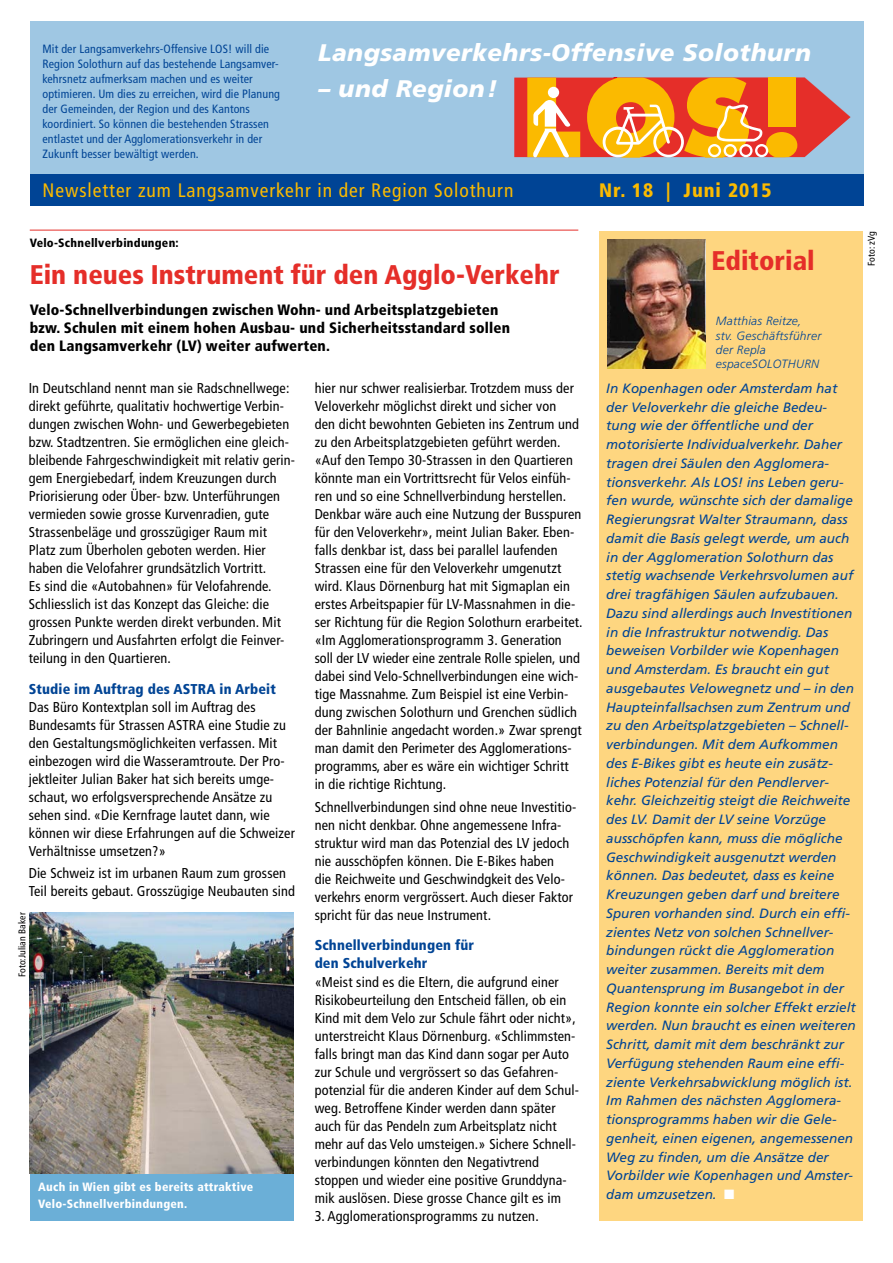
<style>
.page{position:relative;width:893px;height:1263px;background:#fff}
.page>*{position:absolute;margin:0;border:0;box-sizing:border-box;transform-origin:0 0}
.Titel{font:900 condensed 27px "Frutiger";color:#e52e29}
.Titel_kursiv_weiss{font:italic 900 24px "Frutiger";letter-spacing:.02em;color:#fff}
.t1{font:condensed 19.5px "Frutiger";letter-spacing:.05em;color:#fbba00}
.t2{font:900 condensed 19.5px "Frutiger";letter-spacing:.05em;color:#fbba00}
.Intro{font:900 condensed 15px/18px "Frutiger";letter-spacing:.01em;color:#000}
.Lauftext{font:condensed 14.25px/18px "Frutiger";letter-spacing:.01em;color:#000}
.Zwischentitel{font:900 condensed 14.25px/18px "Frutiger";letter-spacing:.01em;color:#004495}
.Editorial{font:italic 13.5px/18.8px "Frutiger";color:#004495}
.Lauftext-2{font:condensed 12px/15px "Frutiger";letter-spacing:.01em;color:#004495}
.Legende{font:900 condensed 12px/16.5px "Frutiger";letter-spacing:.02em;color:#fff}
.Editorial-2{font:italic 300 12px/14.4px "Frutiger";letter-spacing:.02em;color:#004495}
.Spitzmarke{font:900 condensed 12px "Frutiger";letter-spacing:.02em;color:#000}
.Lauftext-3{font:condensed 9.75px "Frutiger";letter-spacing:.01em;color:#000}
.s1{color:#fff}
</style>
<div class="page">
<div style="left:600px;top:231px;width:263px;height:989px;background:#fed680"></div>
<div style="left:30px;top:22px;width:833px;height:159px;background:#9fc7e3"></div>
<img style="left:30px;top:912px;width:263px;height:262px">
<img style="left:607px;top:239px;width:98px;height:130px">
<div style="left:30px;top:174px;width:833px;height:31px;background:#004495"></div>
<hr style="left:30px;top:230px;width:548px;height:1px;background:#e52e29">
<svg style="left:514px;top:78px;width:336px;height:79px;background:#ec8737"></svg>
<div style="left:30px;top:1174px;width:263px;height:46px;background:#6bafd7"></div>
<p class="Lauftext-2" style="left:43px;top:41px;width:239px">Mit der Langsamverkehrs-Offensive LOS! will die Region Solothurn auf das bestehende Langsamver&shy;kehrsnetz aufmerksam machen und es weiter optimieren. Um dies zu erreichen, wird die Planung der Gemeinden, der Region und des Kantons koordiniert. So können die bestehenden Strassen entlastet und der Agglomerationsverkehr in der Zukunft besser bewältigt werden.</p>
<p class="Titel_kursiv_weiss" style="left:318px;top:38px;width:494px">Langsamverkehrs-Offensive Solothurn</p>
<p class="Titel_kursiv_weiss" style="left:318px;top:74px;width:181px">– und Region!</p>
<p class="t1" style="left:43px;top:179px;width:472px">Newsletter zum Langsamverkehr in der Region Solothurn</p>
<p class="t2" style="left:599px;top:179px;width:174px">Nr. 18 | Juni 2015</p>
<p class="Spitzmarke" style="left:30px;top:236px;width:150px">Velo-Schnellverbindungen:</p>
<p class="Titel" style="left:30px;top:258px;width:531px">Ein neues Instrument für den Agglo-Verkehr</p>
<p class="Intro" style="left:30px;top:301px;width:482px">Velo-Schnellverbindungen zwischen Wohn- und Arbeitsplatzgebieten bzw. Schulen mit einem hohen Ausbau- und Sicherheitsstandard sollen den Langsamverkehr (LV) weiter aufwerten.</p>
<p class="Editorial" style="left:606px;top:379px;width:251px">In Kopenhagen oder Amsterdam hat der Veloverkehr die gleiche Bedeu&shy;tung wie der öffentliche und der motorisierte Individualverkehr. Daher tragen drei Säulen den Agglomera&shy;tionsverkehr. Als LOS! ins Leben geru&shy;fen wurde, wünschte sich der damalige Regierungsrat Walter Straumann, dass damit die Basis gelegt werde, um auch in der Agglomeration Solothurn das stetig wachsende Verkehrsvolumen auf drei tragfähigen Säulen aufzubauen.<br>Dazu sind allerdings auch Investitionen in die Infrastruktur notwendig. Das beweisen Vorbilder wie Kopenhagen und Amsterdam. Es braucht ein gut ausgebautes Velowegnetz und – in den Haupteinfallsachsen zum Zentrum und zu den Arbeitsplatzgebieten – Schnell&shy;verbindungen. Mit dem Aufkommen des E-Bikes gibt es heute ein zusätz&shy;liches Potenzial für den Pendlerver&shy;kehr. Gleichzeitig steigt die Reichweite des LV. Damit der LV seine Vorzüge ausschöpfen kann, muss die mögliche Geschwindigkeit ausgenutzt werden können. Das bedeutet, dass es keine Kreuzungen geben darf und breitere Spuren vorhanden sind. Durch ein effi&shy;zientes Netz von solchen Schnellver&shy;bindungen rückt die Agglomeration weiter zusammen. Bereits mit dem Quantensprung im Busangebot in der Region konnte ein solcher Effekt erzielt werden. Nun braucht es einen weiteren Schritt, damit mit dem beschränkt zur Verfügung stehenden Raum eine effi&shy;ziente Verkehrsabwicklung möglich ist.<br>Im Rahmen des nächsten Agglomera&shy;tionsprogramms haben wir die Gele&shy;genheit, einen eigenen, angemessenen Weg zu finden, um die Ansätze der Vorbilder wie Kopenhagen und Amster&shy;dam umzusetzen. <span class="s1">■</span></p>
<p class="Titel" style="left:712px;top:244px;width:105px">Editorial</p>
<p class="Editorial-2" style="left:716px;top:314px;width:107px">Matthias Reitze, stv. Geschäftsführer der Repla espaceSOLOTHURN</p>
<p class="Lauftext" style="left:29px;top:380px;width:268px">In Deutschland nennt man sie Radschnellwege: direkt geführte, qualitativ hochwertige Verbin&shy;dungen zwischen Wohn- und Gewerbegebieten bzw. Stadtzentren. Sie ermöglichen eine gleich&shy;bleibende Fahrgeschwindigkeit mit relativ gerin&shy;gem Energiebedarf, indem Kreuzungen durch Priorisierung oder Über- bzw. Unterführungen vermieden sowie grosse Kurvenradien, gute Strassenbeläge und grosszügiger Raum mit Platz zum Überholen geboten werden. Hier haben die Velofahrer grundsätzlich Vortritt.<br>Es sind die «Autobahnen» für Velofahrende.<br>Schliesslich ist das Konzept das Gleiche: die grossen Punkte werden direkt verbunden. Mit Zubringern und Ausfahrten erfolgt die Feinver&shy;teilung in den Quartieren.</p>
<p class="Zwischentitel" style="left:29px;top:680px;width:249px">Studie im Auftrag des ASTRA in Arbeit</p>
<p class="Lauftext" style="left:29px;top:698px;width:268px">Das Büro Kontextplan soll im Auftrag des Bundesamts für Strassen ASTRA eine Studie zu den Gestaltungsmöglichkeiten verfassen. Mit einbezogen wird die Wasseramtroute. Der Pro&shy;jektleiter Julian Baker hat sich bereits umge&shy;schaut, wo erfolgsversprechende Ansätze zu sehen sind. «Die Kernfrage lautet dann, wie können wir diese Erfahrungen auf die Schweizer Verhältnisse umsetzen?»</p>
<p class="Lauftext" style="left:29px;top:865px;width:268px">Die Schweiz ist im urbanen Raum zum grossen<br>Teil bereits gebaut. Grosszügige Neubauten sind</p>
<p class="Lauftext" style="left:315px;top:380px;width:269px">hier nur schwer realisierbar. Trotzdem muss der Veloverkehr möglichst direkt und sicher von<br>den dicht bewohnten Gebieten ins Zentrum und zu den Arbeitsplatzgebieten geführt werden. «Auf den Tempo 30-Strassen in den Quartieren könnte man ein Vortrittsrecht für Velos einfüh&shy;ren und so eine Schnellverbindung herstellen.<br>Denkbar wäre auch eine Nutzung der Busspuren für den Veloverkehr», meint Julian Baker. Eben&shy;falls denkbar ist, dass bei parallel laufenden Strassen eine für den Veloverkehr umgenutzt wird. Klaus Dörnenburg hat mit Sigmaplan ein erstes Arbeitspapier für LV-Massnahmen in die&shy;ser Richtung für die Region Solothurn erarbeitet. «Im Agglomerationsprogramm 3. Generation soll der LV wieder eine zentrale Rolle spielen, und dabei sind Velo-Schnellverbindungen eine wich&shy;tige Massnahme. Zum Beispiel ist eine Verbin&shy;dung zwischen Solothurn und Grenchen südlich der Bahnlinie angedacht worden.» Zwar sprengt man damit den Perimeter des Agglomerations&shy;programms, aber es wäre ein wichtiger Schritt<br>in die richtige Richtung.</p>
<p class="Lauftext" style="left:315px;top:798px;width:262px">Schnellverbindungen sind ohne neue Investitio&shy;nen nicht denkbar. Ohne angemessene Infra&shy;struktur wird man das Potenzial des LV jedoch nie ausschöpfen können. Die E-Bikes haben<br>die Reichweite und Geschwindgkeit des Velo&shy;verkehrs enorm vergrössert. Auch dieser Faktor spricht für das neue Instrument.</p>
<p class="Zwischentitel" style="left:315px;top:936px;width:161px">Schnellverbindungen für den Schulverkehr</p>
<p class="Lauftext" style="left:315px;top:973px;width:266px">«Meist sind es die Eltern, die aufgrund einer Risikobeurteilung den Entscheid fällen, ob ein Kind mit dem Velo zur Schule fährt oder nicht», unterstreicht Klaus Dörnenburg. «Schlimmsten&shy;falls bringt man das Kind dann sogar per Auto zur Schule und vergrössert so das Gefahren&shy;potenzial für die anderen Kinder auf dem Schul&shy;weg. Betroffene Kinder werden dann später auch für das Pendeln zum Arbeitsplatz nicht mehr auf das Velo umsteigen.» Sichere Schnell&shy;verbindungen könnten den Negativtrend stoppen und wieder eine positive Grunddyna&shy;mik auslösen. Diese grosse Chance gilt es im</p>
<p class="Lauftext" style="left:315px;top:1207px;width:226px">3. Agglomerationsprogramms zu nutzen.</p>
<p class="Lauftext-3" style="left:16px;top:977px;width:66px;rotate:-90deg">Foto:Julian Baker</p>
<p class="Legende" style="left:38px;top:1179px;width:217px">Auch in Wien gibt es bereits attraktive<br>Velo-Schnellverbindungen.</p>
<p class="Lauftext-3" style="left:866px;top:266px;width:36px;rotate:-90deg">Foto: zVg</p>
</div>
